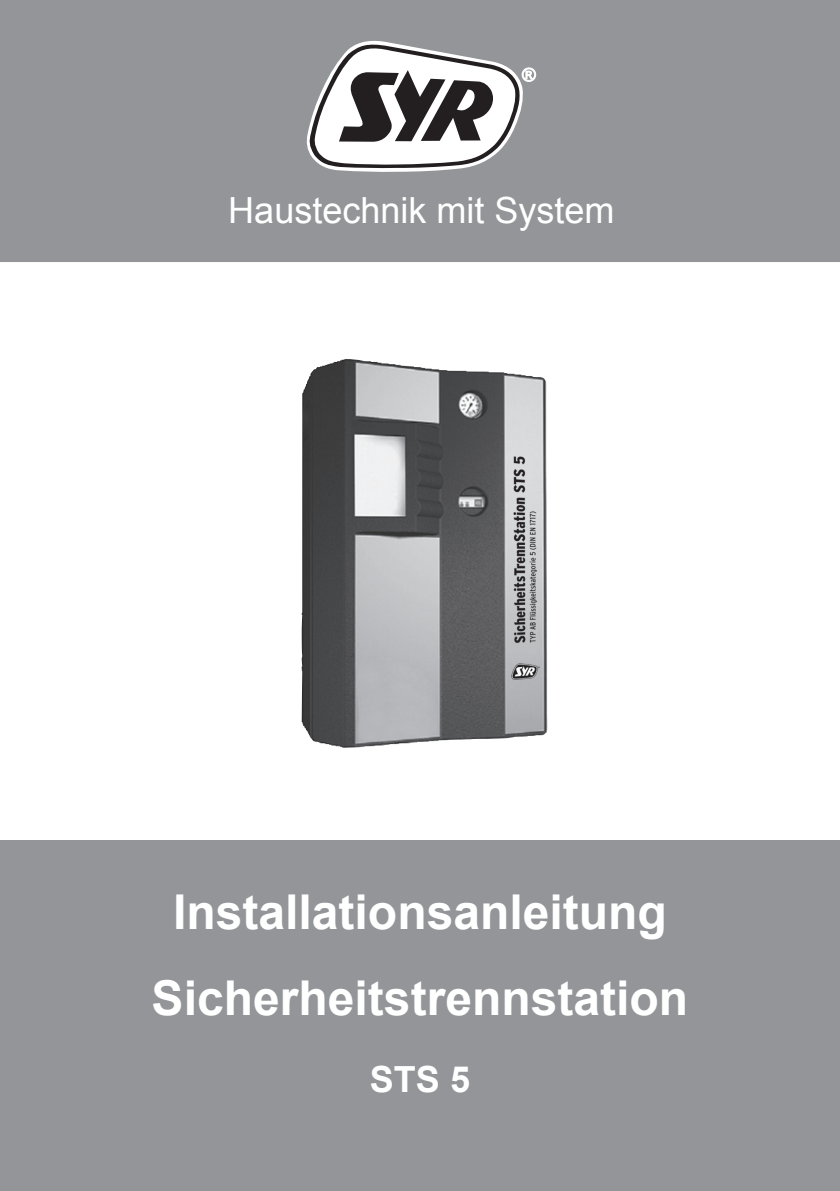
<style>
.page{position:relative;width:840px;height:1191px;background:#fff}
.page>*{position:absolute;margin:0;border:0;box-sizing:border-box;transform-origin:0 0}
.t1{font:700 48px "Arial";color:#fff}
.t2{font:36px "Arial";color:#fff}
.t3{font:700 36px "Arial";color:#fff}
</style>
<div class="page">
<img style="left:301px;top:359px;width:247px;height:389px">
<div style="left:0;top:0;width:839px;height:262px;background:#939598"></div>
<div style="left:0;top:840px;width:839px;height:351px;background:#939598"></div>
<svg style="left:307px;top:40px;width:228px;height:133px"></svg>
<p class="t2" style="left:228px;top:187px;width:387px">Haustechnik mit System</p>
<p class="t1" style="left:173px;top:880px;width:495px">Installationsanleitung</p>
<p class="t1" style="left:151px;top:965px;width:538px">Sicherheitstrennstation</p>
<p class="t3" style="left:370px;top:1055px;width:102px">STS 5</p>
</div>
